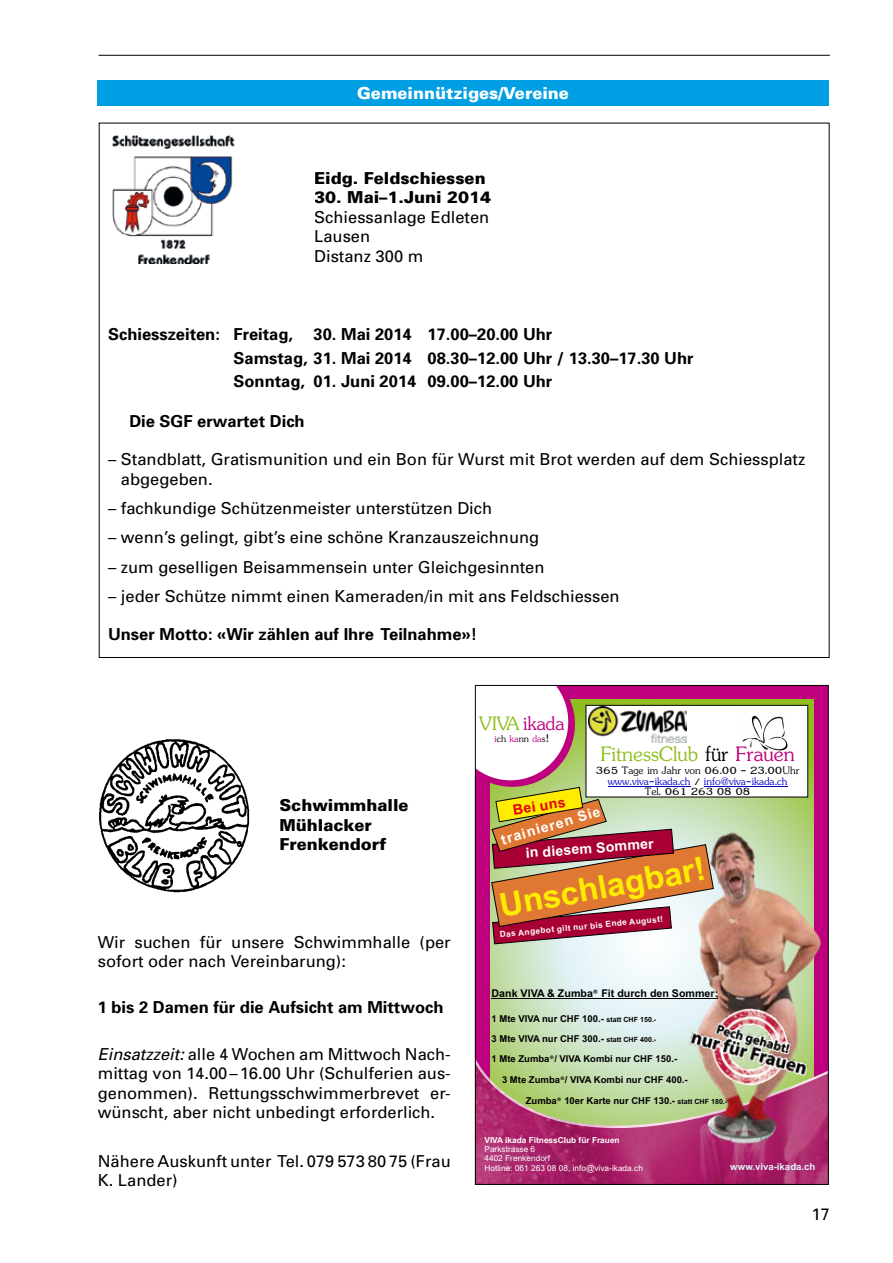
<style>
.page{position:relative;width:893px;height:1263px;background:#fff}
.page>*{position:absolute;margin:0;border:0;box-sizing:border-box;transform-origin:0 0}
.t1{font:700 32.7px "Arial";color:#ffec00}
.t2{font:31.95px "Jasmine UPC";color:#8fbf1c}
.t3{font:29.7px "Jasmine UPC";color:#c0007e}
.t4{font:16.5px/19.5px "Univers";color:#000}
.t5{font:700 16.5px/23.7px "Univers";color:#000}
.t6{font:900 16.5px/19.5px "Univers";color:#000}
.t7{font:900 16.5px "Univers";color:#fff}
.t8{font:16.35px "Jasmine UPC";color:#000}
.t9{font:16.35px "Jasmine UPC";color:#0000c4}
.t10{font:14.85px "Jasmine UPC";color:#000}
.t11{font:700 14.25px "Arial";color:#fff}
.t12{font:700 14.25px "Arial";color:#e3000b}
.t13{font:700 10.65px "Arial";color:#000}
.t14{font:700 9.6px "Arial";color:#e1f2f6}
.t15{font:700 9.45px/20.1px "Arial";color:#000}
.t16{font:8.25px/9.3px "Arial";color:#fff}
.t17{font:700 8.25px "Arial";color:#fff}
.s1{font-style:italic}
.s2{color:#8fbf1c}
.s3{color:#bf007e}
.s4{color:#c0007e}
.s5{color:#000}
.s6{font-family:"Calibri";font-weight:400}
.s7{color:#18140d}
.s8{font-size:7.05px}
</style>
<div class="page">
<hr style="left:98px;top:55px;width:732px;height:1px;background:#000">
<div style="left:97px;top:81px;width:732px;height:25px;background:#009ee3"></div>
<img style="left:113px;top:135px;width:122px;height:129px">
<svg style="left:475px;top:685px;width:353px;height:499px;background:#a8106e"></svg>
<svg style="left:490px;top:700px;width:323px;height:358px;background:#d0e4c6"></svg>
<div style="left:586px;top:705px;width:222px;height:92px;background:#fff"></div>
<div style="left:586px;top:705px;width:222px;height:92px;border:1px solid #000"></div>
<svg style="left:477px;top:1058px;width:349px;height:124px;background:#b2697c"></svg>
<svg style="left:742px;top:715px;width:46px;height:36px"></svg>
<hr style="left:704px;top:786px;width:83px;height:1px;background:#0000c4">
<img style="left:667px;top:825px;width:159px;height:327px">
<img style="left:685px;top:1004px;width:124px;height:83px">
<hr style="left:491px;top:998px;width:102px;height:1px;background:#000">
<hr style="left:598px;top:998px;width:112px;height:1px;background:#000">
<svg style="left:477px;top:687px;width:237px;height:257px"></svg>
<img style="left:99px;top:739px;width:151px;height:154px">
<p class="t7" style="left:357px;top:83px;width:213px">Gemeinnütziges/Vereine</p>
<p class="t6" style="left:314px;top:168px;width:173px">Eidg. Feldschiessen</p>
<p class="t6" style="left:314px;top:187px;width:178px">30. Mai–1.Juni 2014</p>
<p class="t4" style="left:314px;top:207px;width:177px">Schiessanlage Edleten<br>Lausen<br>Distanz 300 m</p>
<p class="t5" style="left:234px;top:322px;width:462px;text-indent:-125px">Schiesszeiten: Freitag, 30. Mai 2014 17.00–20.00 Uhr<br>Samstag, 31. Mai 2014 08.30–12.00 Uhr / 13.30–17.30 Uhr<br>Sonntag, 01. Juni 2014 09.00–12.00 Uhr</p>
<p class="t5" style="left:129px;top:408px;width:177px">Die SGF erwartet Dich</p>
<p class="t4" style="left:121px;top:450px;width:686px;text-indent:-13px">– Standblatt, Gratismunition und ein Bon für Wurst mit Brot werden auf dem Schiessplatz abgegeben.</p>
<p class="t4" style="left:108px;top:498px;width:386px">– fachkundige Schützenmeister unterstützen Dich</p>
<p class="t4" style="left:108px;top:528px;width:433px">– wenn’s gelingt, gibt’s eine schöne Kranzauszeichnung</p>
<p class="t4" style="left:108px;top:557px;width:438px">– zum geselligen Beisammensein unter Gleichgesinnten</p>
<p class="t4" style="left:108px;top:586px;width:513px">– jeder Schütze nimmt einen Kameraden/in mit ans Feldschiessen</p>
<p class="t5" style="left:108px;top:621px;width:371px">Unser Motto: «Wir zählen auf Ihre Teilnahme»!</p>
<p class="t6" style="left:279px;top:795px;width:131px">Schwimmhalle<br>Mühlacker<br>Frenkendorf</p>
<p class="t4" style="left:98px;top:932px;width:354px">Wir suchen für unsere Schwimmhalle (per sofort oder nach Vereinbarung):</p>
<p class="t5" style="left:98px;top:995px;width:347px">1 bis 2 Damen für die Aufsicht am Mittwoch</p>
<p class="t4" style="left:98px;top:1044px;width:354px;text-align:justify"><span class="s1">Einsatzzeit:</span> alle 4 Wochen am Mittwoch Nach&shy;mittag von 14.00–16.00 Uhr (Schulferien aus&shy;genommen). Rettungsschwimmerbrevet er&shy;wünscht, aber nicht unbedingt erforderlich.</p>
<p class="t4" style="left:98px;top:1151px;width:354px">Nähere Auskunft unter Tel. 079 573 80 75 (Frau<br>K. Lander)</p>
<h3 class="t3" style="left:479px;top:703px;width:87px"><span class="s2">VIVA</span>ikada</h3>
<p class="t10" style="left:495px;top:729px;width:56px"><span class="s3">i</span>ch <span class="s4">ka</span>nn <span class="s4">da</span>s!</p>
<h2 class="t2" style="left:600px;top:732px;width:196px">FitnessClub <span class="s5">für</span> <span class="s4">Frauen</span></h2>
<p class="t8" style="left:596px;top:759px;width:205px">365 Tage im Jahr von 06.00 - 23.00Uhr</p>
<p class="t9" style="left:608px;top:770px;width:181px">www.viva-ikada.ch <span class="s5">/</span> info@viva-ikada.ch</p>
<p class="t8" style="left:645px;top:780px;width:107px">Tel. 061 263 08 08</p>
<p class="t12" style="left:511px;top:800px;width:55px;rotate:-9deg">Bei uns</p>
<p class="t11" style="left:525px;top:843px;width:130px;rotate:-4deg">in diesem Sommer</p>
<h1 class="t1" style="left:496px;top:883px;width:210px;rotate:-10deg">Unschlagbar!</h1>
<p class="t11" style="left:499px;top:830px;width:104px;rotate:-16deg">trainieren Sie</p>
<p class="t17" style="left:499px;top:929px;width:165px;rotate:-6deg">Das Angebot gilt nur bis Ende August!</p>
<p class="t13" style="left:491px;top:986px;width:228px">Dank VIVA &amp; Zumba<span class="s6">®</span> Fit durch den Somme<span class="s7">r:</span></p>
<p class="t15" style="left:491px;top:1009px;width:187px">1 Mte VIVA nur CHF 100.- <span class="s8">statt CHF 150.-<br></span>3 Mte VIVA nur CHF 300.- <span class="s8">statt CHF 400.-<br></span>1 Mte Zumba<span class="s6">®</span>/ VIVA Kombi nur CHF 150.-</p>
<p class="t15" style="left:502px;top:1070px;width:187px">3 Mte Zumba<span class="s6">®</span>/ VIVA Kombi nur CHF 400.-</p>
<p class="t15" style="left:526px;top:1091px;width:203px">Zumba<span class="s6">®</span> 10er Karte nur CHF 130.- <span class="s8">statt CHF 180.-</span></p>
<p class="t17" style="left:484px;top:1134px;width:137px">VIVA ikada FitnessClub für Frauen</p>
<p class="t16" style="left:484px;top:1144px;width:160px">Parkstrasse 6<br>4402 Frenkendorf<br>Hotline: 061 263 08 08, info@viva-ikada.ch</p>
<p class="t14" style="left:730px;top:1161px;width:87px">www.viva-ikada.ch</p>
<p class="t4" style="left:811px;top:1204px;width:20px">17</p>
</div>
